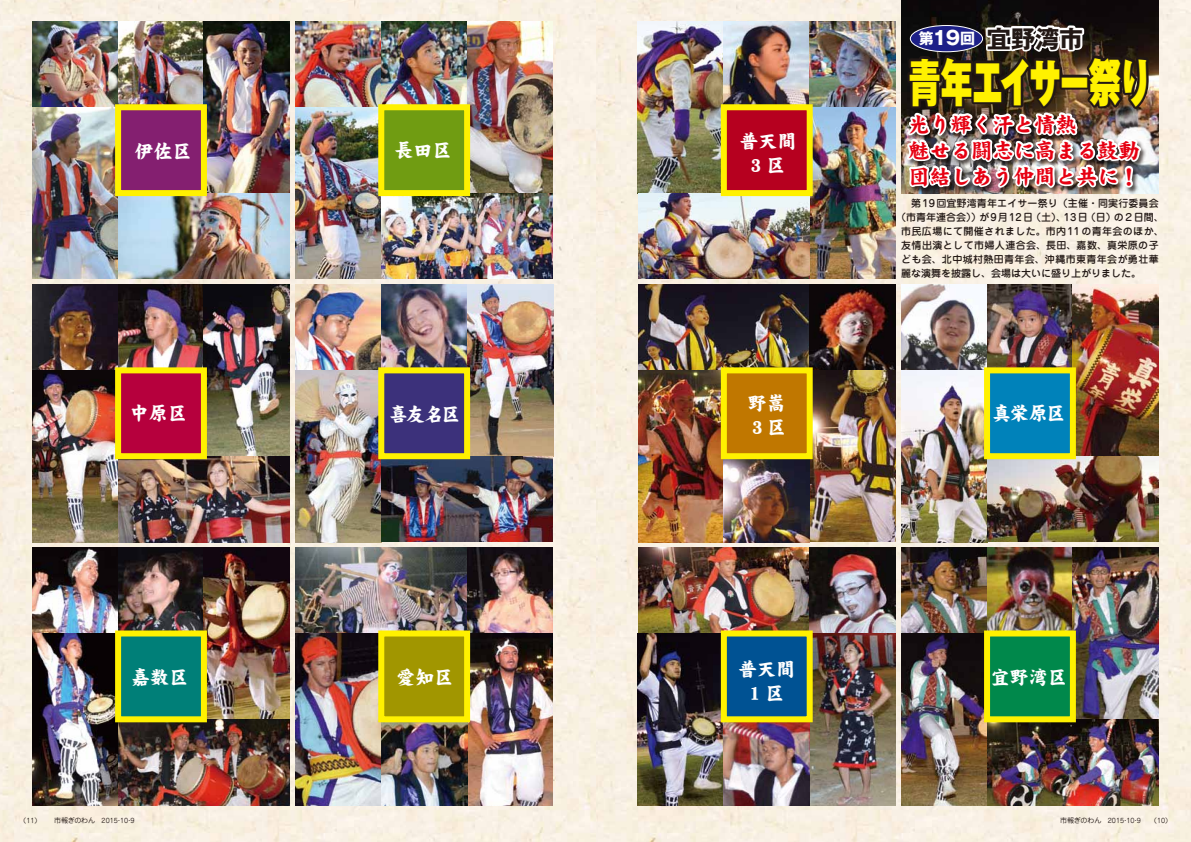
<style>
.page{position:relative;width:1191px;height:842px;background:#fff}
.page>*{position:absolute;margin:0;border:0;box-sizing:border-box;transform-origin:0 0}
.t1{font:900 50.7px "Gothic MB101 Pro";letter-spacing:-.035em;color:#fff100;scale:.63 1}
.t2{font:700 24px "Gothic MB101 Pro";color:#221815}
.t3{font:21px/26px "DF Kai Sho UB MP RKSJ H";color:#e60012}
.t4{font:19px/24px "DF Kai Sho SU 90 pv RKSJ H";color:#fff;text-align:center}
.t5{font:700 15px "Gothic MB101 Pro";color:#fff}
.t6{font:500 10px "Jun 34 Pro";letter-spacing:.035em;color:#221815}
.t7{font:500 10px "Jun 34 Pro";color:#221815}
.t8{font:500 10px "Jun 34 Pro";letter-spacing:.015em;color:#221815}
.t9{font:6.5px "Jun 201 Pro";color:#221815}
.s1{font-size:19px}
.s2{font-size:7px}
</style>
<div class="page">
<img style="left:0;top:0;width:1190px;height:842px">
<img style="left:32px;top:21px;width:172px;height:86px">
<img style="left:204px;top:21px;width:86px;height:172px">
<img style="left:32px;top:107px;width:86px;height:172px">
<img style="left:118px;top:193px;width:172px;height:86px">
<img style="left:295px;top:21px;width:172px;height:86px">
<img style="left:467px;top:22px;width:86px;height:171px">
<img style="left:295px;top:107px;width:86px;height:172px">
<img style="left:381px;top:193px;width:172px;height:86px">
<img style="left:32px;top:285px;width:172px;height:85px">
<img style="left:204px;top:284px;width:86px;height:172px">
<img style="left:32px;top:370px;width:86px;height:172px">
<img style="left:118px;top:456px;width:172px;height:86px">
<img style="left:295px;top:285px;width:172px;height:85px">
<img style="left:467px;top:284px;width:86px;height:172px">
<img style="left:295px;top:370px;width:86px;height:172px">
<img style="left:381px;top:456px;width:172px;height:86px">
<img style="left:32px;top:548px;width:172px;height:85px">
<img style="left:204px;top:548px;width:86px;height:171px">
<img style="left:32px;top:633px;width:86px;height:172px">
<img style="left:118px;top:719px;width:172px;height:86px">
<img style="left:295px;top:548px;width:258px;height:85px">
<img style="left:295px;top:634px;width:86px;height:171px">
<img style="left:467px;top:633px;width:86px;height:172px">
<img style="left:381px;top:722px;width:86px;height:83px">
<img style="left:638px;top:21px;width:86px;height:172px">
<img style="left:724px;top:21px;width:171px;height:86px">
<img style="left:809px;top:107px;width:86px;height:172px">
<img style="left:638px;top:193px;width:171px;height:86px">
<img style="left:638px;top:284px;width:257px;height:86px">
<img style="left:638px;top:370px;width:86px;height:172px">
<img style="left:809px;top:370px;width:86px;height:172px">
<img style="left:724px;top:459px;width:85px;height:83px">
<img style="left:1151px;top:285px;width:7px;height:171px">
<img style="left:901px;top:491px;width:86px;height:51px">
<img style="left:987px;top:456px;width:171px;height:86px">
<img style="left:638px;top:548px;width:257px;height:85px">
<img style="left:638px;top:633px;width:86px;height:172px">
<img style="left:809px;top:633px;width:86px;height:172px">
<img style="left:724px;top:722px;width:85px;height:83px">
<img style="left:901px;top:548px;width:171px;height:85px">
<img style="left:1072px;top:548px;width:86px;height:171px">
<img style="left:901px;top:633px;width:86px;height:172px">
<img style="left:987px;top:719px;width:171px;height:86px">
<img style="left:901px;top:0;width:257px;height:193px">
<div style="left:115px;top:104px;width:92px;height:92px;background:#841f70;border:6px solid #fff100"></div>
<div style="left:378px;top:104px;width:92px;height:92px;background:#709c12;border:6px solid #fff100"></div>
<div style="left:115px;top:367px;width:92px;height:92px;background:#b6003d;border:6px solid #fff100"></div>
<div style="left:378px;top:367px;width:92px;height:92px;background:#3c317b;border:6px solid #fff100"></div>
<div style="left:115px;top:630px;width:92px;height:92px;background:#007f78;border:6px solid #fff100"></div>
<div style="left:378px;top:630px;width:92px;height:92px;background:#a19600;border:6px solid #fff100"></div>
<div style="left:721px;top:104px;width:91px;height:92px;background:#b6001f;border:6px solid #fff100"></div>
<div style="left:721px;top:367px;width:91px;height:92px;background:#c07700;border:6px solid #fff100"></div>
<div style="left:721px;top:630px;width:91px;height:92px;background:#005293;border:6px solid #fff100"></div>
<div style="left:984px;top:630px;width:91px;height:92px;background:#00884b;border:6px solid #fff100"></div>
<img style="left:895px;top:18px;width:256px;height:473px">
<div style="left:910px;top:26px;width:72px;height:26px;background:#1d2088;border-radius:50%"></div>
<div style="left:910px;top:25px;width:73px;height:27px;border:1px solid #fff;border-radius:50%"></div>
<h3 class="t4" style="left:134px;top:139px;width:58px">伊佐区</h3>
<h3 class="t4" style="left:394px;top:138px;width:58px">長田区</h3>
<h3 class="t4" style="left:739px;top:129px;width:58px">普天間<br>3区</h3>
<h2 class="t2" style="left:987px;top:19px;width:98px">宜野湾市</h2>
<h3 class="t5" style="left:919px;top:26px;width:58px">第<span class="s1">19</span>回</h3>
<h1 class="t1" style="left:908px;top:39px;width:386px">青年エイサー祭り</h1>
<h3 class="t3" style="left:908px;top:111px;width:232px">光り輝く汗と情熱<br>魅せる闘志に高まる鼓動団結しあう仲間と共に！</h3>
<p class="t8" style="left:901px;top:195px;width:259px">　第19回宜野湾青年エイサー祭り（主催・同実行委員会</p>
<p class="t7" style="left:896px;top:209px;width:269px">（市青年連合会））が9月12日（土）、13日（日）の２日間、</p>
<p class="t6" style="left:901px;top:223px;width:264px">市民広場にて開催されました。市内11の青年会のほか、</p>
<p class="t6" style="left:901px;top:237px;width:259px">友情出演として市婦人連合会、長田、嘉数、真栄原の子</p>
<p class="t6" style="left:901px;top:251px;width:259px">ども会、北中城村熱田青年会、沖縄市東青年会が勇壮華</p>
<p class="t7" style="left:901px;top:265px;width:241px">麗な演舞を披露し、会場は大いに盛り上がりました。</p>
<h3 class="t4" style="left:130px;top:401px;width:58px">中原区</h3>
<h3 class="t4" style="left:389px;top:402px;width:73px">喜友名区</h3>
<h3 class="t4" style="left:747px;top:391px;width:39px;text-align:left">野嵩<br>３区</h3>
<h3 class="t4" style="left:992px;top:401px;width:74px">真栄原区</h3>
<h3 class="t4" style="left:131px;top:665px;width:58px">嘉数区</h3>
<h3 class="t4" style="left:396px;top:665px;width:58px">愛知区</h3>
<h3 class="t4" style="left:738px;top:657px;width:58px">普天間</h3>
<h3 class="t4" style="left:991px;top:665px;width:77px">宜野湾区</h3>
<h3 class="t4" style="left:749px;top:681px;width:36px">1区</h3>
<p class="t9" style="left:20px;top:815px;width:116px">（11）　　<span class="s2">市報ぎのわん</span>　2015・10・9</p>
<p class="t9" style="left:1060px;top:815px;width:113px"><span class="s2">市報ぎのわん</span>　2015・10・9　　（10）</p>
</div>
